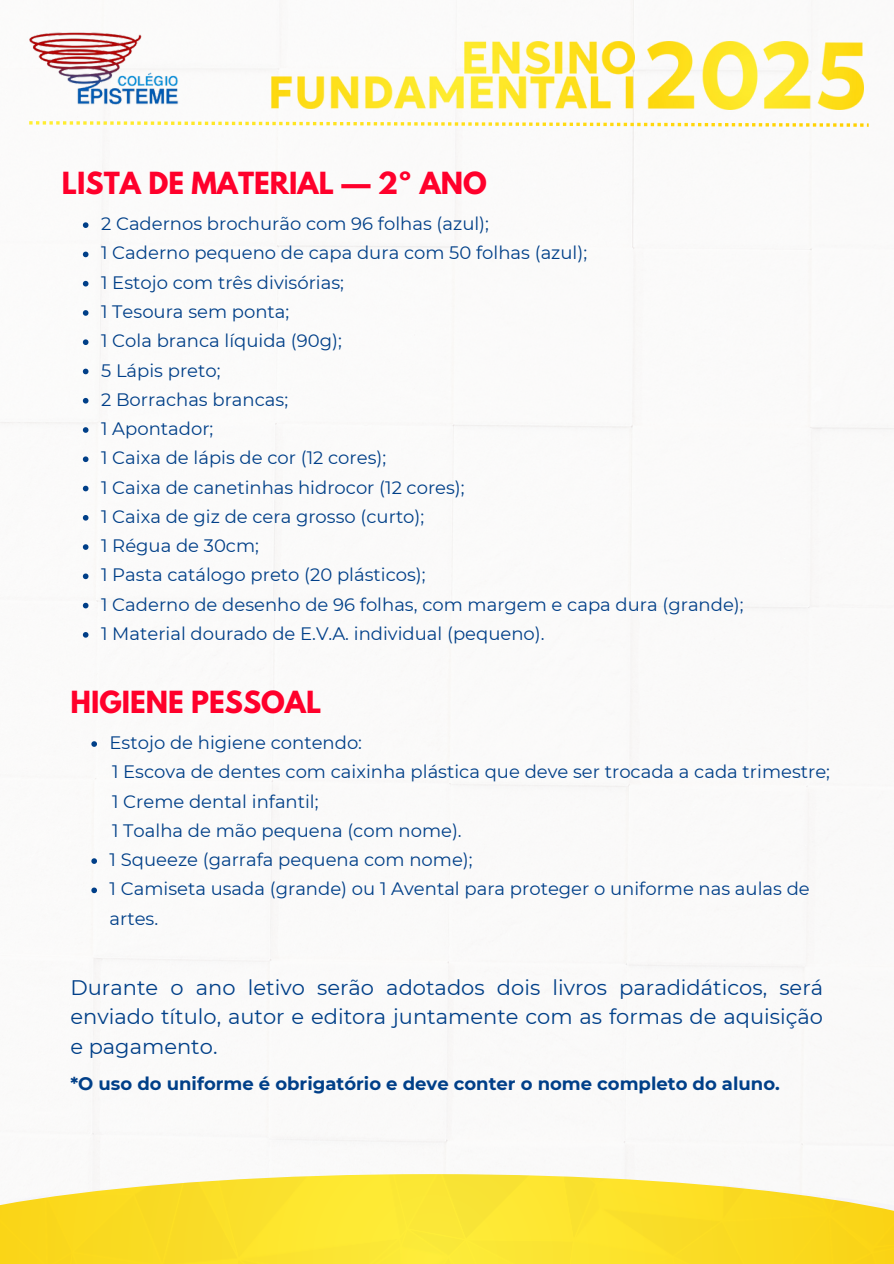
<style>
.page{position:relative;width:894px;height:1264px;background:#fff}
.page>*{position:absolute;margin:0;border:0;box-sizing:border-box;transform-origin:0 0}
.t1{font:700 27px "League Spartan";color:#ff002b}
.t2{font:21px/29.2px "Montserrat";color:#003f88;text-align:justify}
.t3{font:18px/29.2px "Montserrat";color:#003f88}
.t4{font:700 18px "Montserrat";color:#003f88}
</style>
<div class="page">
<img style="left:0;top:0;width:893px;height:1174px">
<img style="left:0;top:1174px;width:893px;height:89px">
<svg style="left:83px;top:222px;width:5px;height:6px"></svg>
<svg style="left:83px;top:251px;width:5px;height:6px"></svg>
<svg style="left:83px;top:281px;width:5px;height:5px"></svg>
<svg style="left:83px;top:310px;width:5px;height:6px"></svg>
<svg style="left:83px;top:339px;width:5px;height:6px"></svg>
<svg style="left:83px;top:368px;width:5px;height:6px"></svg>
<svg style="left:83px;top:398px;width:5px;height:5px"></svg>
<svg style="left:83px;top:427px;width:5px;height:6px"></svg>
<svg style="left:83px;top:456px;width:5px;height:6px"></svg>
<svg style="left:83px;top:485px;width:5px;height:6px"></svg>
<svg style="left:83px;top:515px;width:5px;height:5px"></svg>
<svg style="left:83px;top:544px;width:5px;height:6px"></svg>
<svg style="left:83px;top:573px;width:5px;height:6px"></svg>
<svg style="left:83px;top:602px;width:5px;height:6px"></svg>
<svg style="left:83px;top:632px;width:5px;height:5px"></svg>
<svg style="left:91px;top:741px;width:6px;height:5px"></svg>
<svg style="left:91px;top:858px;width:6px;height:5px"></svg>
<svg style="left:91px;top:887px;width:6px;height:6px"></svg>
<img style="left:29px;top:28px;width:162px;height:82px">
<svg style="left:29px;top:121px;width:839px;height:6px"></svg>
<img style="left:271px;top:42px;width:363px;height:66px">
<img style="left:647px;top:42px;width:216px;height:67px">
<p class="t1" style="left:62px;top:170px;width:426px">LISTA DE MATERIAL — 2º ANO</p>
<p class="t3" style="left:101px;top:209px;width:389px">2 Cadernos brochurão com 96 folhas (azul);</p>
<p class="t3" style="left:101px;top:238px;width:487px">1 Caderno pequeno de capa dura com 50 folhas (azul);</p>
<h1 class="t3" style="left:101px;top:268px;width:244px">1 Estojo com três divisórias;</h1>
<p class="t3" style="left:101px;top:297px;width:190px">1 Tesoura sem ponta;</p>
<p class="t3" style="left:101px;top:326px;width:242px">1 Cola branca líquida (90g);</p>
<p class="t3" style="left:101px;top:355px;width:121px">5 Lápis preto;</p>
<p class="t3" style="left:101px;top:385px;width:188px">2 Borrachas brancas;</p>
<p class="t3" style="left:101px;top:414px;width:114px">1 Apontador;</p>
<p class="t3" style="left:101px;top:443px;width:286px">1 Caixa de lápis de cor (12 cores);</p>
<p class="t3" style="left:101px;top:472px;width:365px">1 Caixa de canetinhas hidrocor (12 cores);</p>
<p class="t3" style="left:101px;top:502px;width:324px">1 Caixa de giz de cera grosso (curto);</p>
<p class="t3" style="left:101px;top:531px;width:159px">1 Régua de 30cm;</p>
<p class="t3" style="left:101px;top:560px;width:326px">1 Pasta catálogo preto (20 plásticos);</p>
<p class="t3" style="left:101px;top:589px;width:644px">1 Caderno de desenho de 96 folhas, com margem e capa dura (grande);</p>
<p class="t3" style="left:101px;top:619px;width:445px">1 Material dourado de E.V.A. individual (pequeno).</p>
<p class="t1" style="left:70px;top:688px;width:252px">HIGIENE PESSOAL</p>
<p class="t3" style="left:110px;top:728px;width:254px">Estojo de higiene contendo:</p>
<p class="t3" style="left:112px;top:757px;width:719px">1 Escova de dentes com caixinha plástica que deve ser trocada a cada trimestre;</p>
<h1 class="t3" style="left:112px;top:786px;width:208px">1 Creme dental infantil;</h1>
<p class="t3" style="left:112px;top:815px;width:351px">1 Toalha de mão pequena (com nome).</p>
<p class="t3" style="left:110px;top:845px;width:364px">1 Squeeze (garrafa pequena com nome);</p>
<p class="t3" style="left:110px;top:874px;width:701px">1 Camiseta usada (grande) ou 1 Avental para proteger o uniforme nas aulas de artes.</p>
<p class="t2" style="left:70px;top:972px;width:754px">Durante o ano letivo serão adotados dois livros paradidáticos, será enviado título, autor e editora juntamente com as formas de aquisição e pagamento.</p>
<p class="t4" style="left:70px;top:1072px;width:710px">*O uso do uniforme é obrigatório e deve conter o nome completo do aluno.</p>
</div>
